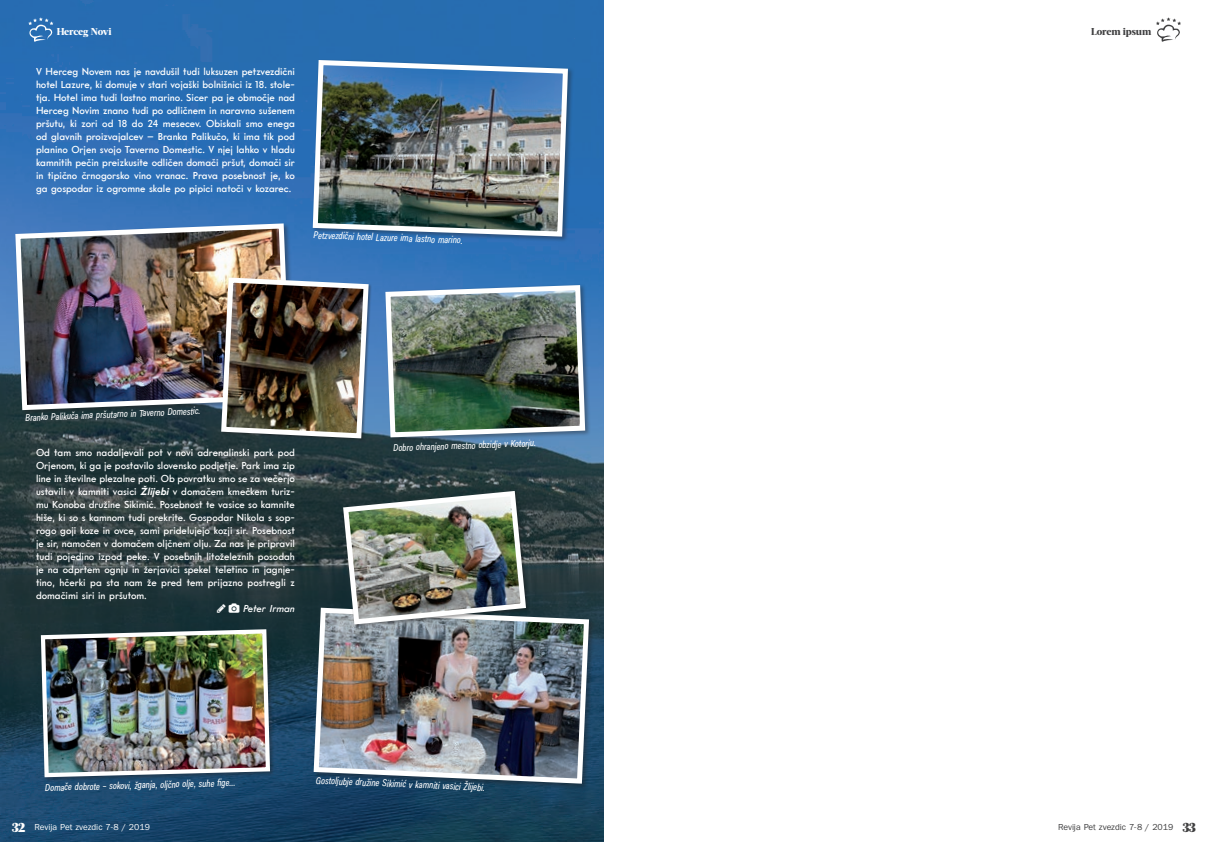
<style>
.page{position:relative;width:1208px;height:842px;background:#fff}
.page>*{position:absolute;margin:0;border:0;box-sizing:border-box;transform-origin:0 0}
.t1{font:500 10px/13px "Intervogue";color:#fff;text-align:justify}
.t2{font:italic 10px "Fakt Con Pro";color:#fff}
.t3{font:10px "Intervogue Med Oblq";color:#fff}
.t4{font:800 10px "Acta Deck";letter-spacing:-.015em;color:#fff}
.t5{font:800 10px "Acta Deck";letter-spacing:-.01em;color:#3e3e3f}
.t6{font:9px "Franklin Gothic URW Boo";letter-spacing:-.005em;color:#3e3e3f}
.t7{font:9px "Franklin Gothic URW Boo";letter-spacing:-.005em;color:#fff}
.s1{font-family:"Intervogue Bold Oblq";font-weight:400}
.s2{font-family:"Acta Deck";font-weight:900;font-size:14px}
</style>
<div class="page">
<img style="left:0;top:0;width:604px;height:842px">
<div style="left:40px;top:628px;width:235px;height:154px;background:#231f20;opacity:.4"></div>
<img style="left:39px;top:627px;width:233px;height:152px">
<img style="left:13px;top:221px;width:280px;height:192px">
<div style="left:312px;top:607px;width:283px;height:182px;background:#231f20;opacity:.4"></div>
<img style="left:311px;top:605px;width:280px;height:181px">
<div style="left:384px;top:284px;width:207px;height:159px;background:#231f20;opacity:.4"></div>
<img style="left:383px;top:282px;width:205px;height:158px">
<div style="left:311px;top:59px;width:263px;height:184px;background:#231f20;opacity:.4"></div>
<img style="left:310px;top:57px;width:260px;height:182px">
<img style="left:340px;top:488px;width:189px;height:139px">
<img style="left:218px;top:275px;width:153px;height:166px">
<svg style="left:1156px;top:17px;width:25px;height:25px"></svg>
<svg style="left:28px;top:17px;width:25px;height:25px"></svg>
<svg style="left:217px;top:603px;width:22px;height:9px"></svg>
<p class="t4" style="left:57px;top:25px;width:56px">Herceg Novi</p>
<p class="t5" style="left:1091px;top:25px;width:62px">Lorem ipsum</p>
<p class="t1" style="left:36px;top:65px;width:260px">V Herceg Novem nas je navdušil tudi luksuzen petzvezdični hotel Lazure, ki domuje v stari vojaški bolnišnici iz 18. stole&shy;tja. Hotel ima tudi lastno marino. Sicer pa je območje nad Herceg Novim znano tudi po odličnem in naravno sušenem pršutu, ki zori od 18 do 24 mesecev. Obiskali smo enega od glavnih proizvajalcev – Branka Palikučo, ki ima tik pod planino Orjen svojo Taverno Domestic. V njej lahko v hladu kamnitih pečin preizkusite odličen domači pršut, domači sir in tipično črnogorsko vino vranac. Prava posebnost je, ko ga gospodar iz ogromne skale po pipici natoči v kozarec.</p>
<p class="t2" style="left:314px;top:228px;width:151px;rotate:2deg">Petzvezdični hotel Lazure ima lastno marino.</p>
<p class="t2" style="left:25px;top:410px;width:177px;rotate:-2deg">Branko Palikuča ima pršutarno in Taverno Domestic.</p>
<p class="t1" style="left:36px;top:445px;width:260px">Od tam smo nadaljevali pot v novi adrenalinski park pod Orjenom, ki ga je postavilo slovensko podjetje. Park ima zip line in številne plezalne poti. Ob povratku smo se za večerjo ustavili v kamniti vasici <span class="s1">Žlijebi</span> v domačem kmečkem turiz&shy;mu Konoba družine Sikimić. Posebnost te vasice so kamnite hiše, ki so s kamnom tudi prekrite. Gospodar Nikola s sop&shy;rogo goji koze in ovce, sami pridelujejo kozji sir. Posebnost je sir, namočen v domačem oljčnem olju. Za nas je pripravil tudi pojedino izpod peke. V posebnih litoželeznih posodah je na odprtem ognju in žerjavici spekel teletino in jagnje&shy;tino, hčerki pa sta nam že pred tem prijazno postregli z domačimi siri in pršutom.</p>
<p class="t3" style="left:243px;top:602px;width:53px">Peter Irman</p>
<p class="t2" style="left:393px;top:441px;width:144px;rotate:-2deg">Dobro ohranjeno mestno obzidje v Kotorju.</p>
<p class="t2" style="left:45px;top:780px;width:192px;rotate:-1deg">Domače dobrote – sokovi, žganja, oljčno olje, suhe fi ge…</p>
<p class="t7" style="left:12px;top:822px;width:140px"><span class="s2">32</span> Revija Pet zvezdic 7-8 / 2019</p>
<p class="t2" style="left:316px;top:773px;width:171px;rotate:3deg">Gostoljubje družine Sikimić v kamniti vasici Žlijebi.</p>
<p class="t6" style="left:1058px;top:822px;width:139px">Revija Pet zvezdic 7-8 / 2019 <span class="s2">33</span></p>
</div>
